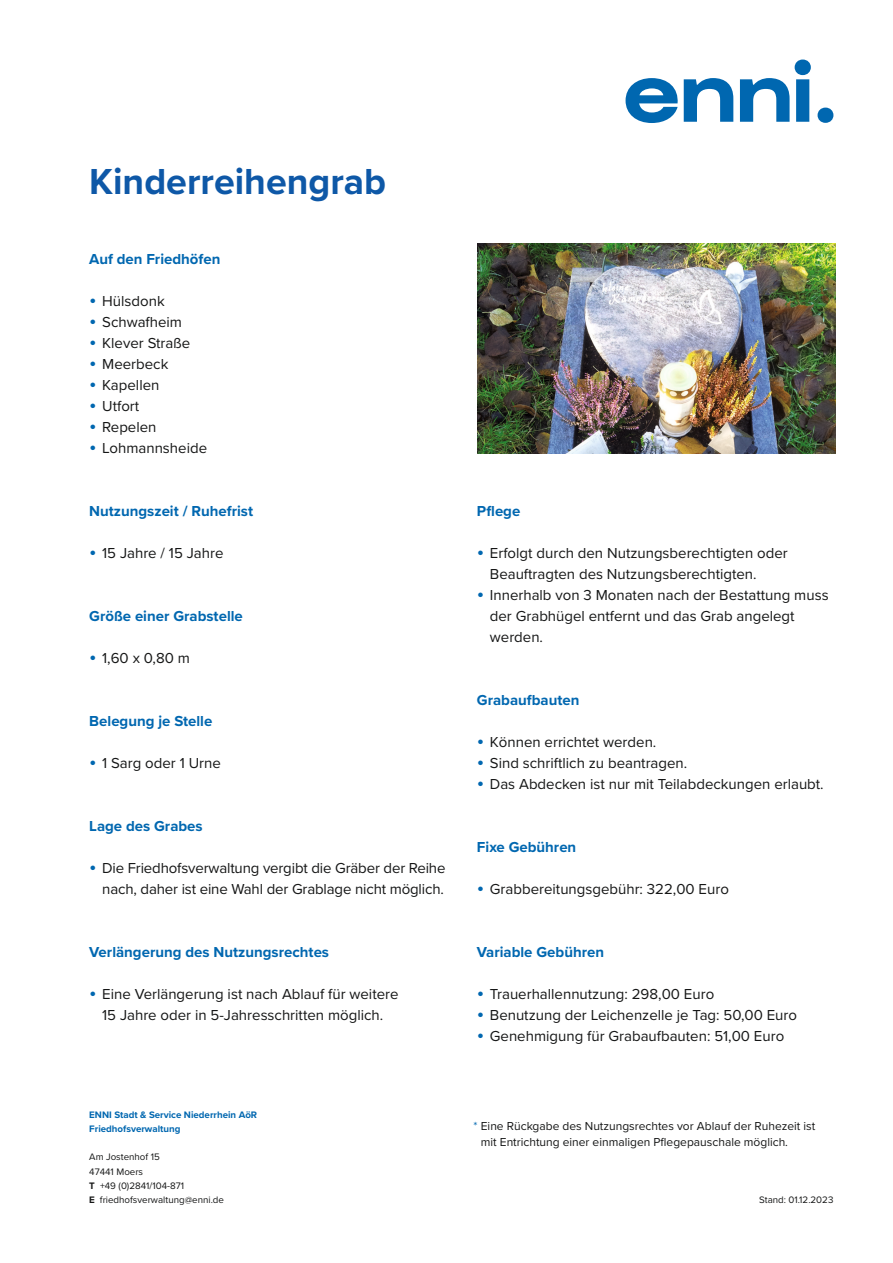
<style>
.page{position:relative;width:893px;height:1263px;background:#fff}
.page>*{position:absolute;margin:0;border:0;box-sizing:border-box;transform-origin:0 0}
.t1{font:700 37.5px "Proxima Nova";color:#0e58a7}
.t2{font:15px/21px "Proxima Nova";color:#151616}
.t3{font:700 15px "Proxima Nova";color:#0067b0}
.t4{font:12px/16.5px "Proxima Nova";color:#151616}
.t5{font:9.75px/14.2px "Proxima Nova";color:#151616}
.t6{font:700 9.75px/14.2px "Proxima Nova";color:#0067b0}
.s1{font-size:21px;color:#0067b0}
.s2{font-weight:700}
.s3{color:#0067b0}
</style>
<div class="page">
<svg style="left:626px;top:60px;width:207px;height:63px"></svg>
<img style="left:477px;top:243px;width:358px;height:210px">
<h1 class="t1" style="left:89px;top:154px;width:298px">Kinderreihengrab</h1>
<p class="t3" style="left:89px;top:248px;width:133px">Auf den Friedhöfen</p>
<p class="t2" style="left:89px;top:290px;width:77px"><span class="s1">•</span> Hülsdonk</p>
<p class="t2" style="left:89px;top:311px;width:94px"><span class="s1">•</span> Schwafheim</p>
<p class="t2" style="left:89px;top:332px;width:102px"><span class="s1">•</span> Klever Straße</p>
<p class="t2" style="left:89px;top:353px;width:81px"><span class="s1">•</span> Meerbeck</p>
<p class="t2" style="left:89px;top:374px;width:72px"><span class="s1">•</span> Kapellen</p>
<p class="t2" style="left:89px;top:395px;width:52px"><span class="s1">•</span> Utfort</p>
<p class="t2" style="left:89px;top:416px;width:69px"><span class="s1">•</span> Repelen</p>
<p class="t2" style="left:89px;top:437px;width:119px"><span class="s1">•</span> Lohmannsheide</p>
<p class="t3" style="left:89px;top:500px;width:165px">Nutzungszeit / Ruhefrist</p>
<p class="t2" style="left:89px;top:542px;width:136px"><span class="s1">•</span> 15 Jahre / 15 Jahre</p>
<p class="t3" style="left:89px;top:605px;width:155px">Größe einer Grabstelle</p>
<p class="t2" style="left:89px;top:647px;width:102px"><span class="s1">•</span> 1,60 x 0,80 m</p>
<p class="t3" style="left:89px;top:710px;width:125px">Belegung je Stelle</p>
<p class="t2" style="left:89px;top:752px;width:133px"><span class="s1">•</span> 1 Sarg oder 1 Urne</p>
<p class="t3" style="left:89px;top:815px;width:115px">Lage des Grabes</p>
<p class="t2" style="left:89px;top:857px;width:358px;text-align:right"><span class="s1">•</span> Die Friedhofsverwaltung vergibt die Gräber der Reihe nach, daher ist eine Wahl der Grablage nicht möglich.</p>
<p class="t3" style="left:89px;top:941px;width:241px">Verlängerung des Nutzungsrechtes</p>
<p class="t2" style="left:89px;top:983px;width:311px;text-align:center"><span class="s1">•</span> Eine Verlängerung ist nach Ablauf für weitere<br>15 Jahre oder in 5-Jahresschritten möglich.</p>
<p class="t6" style="left:89px;top:1107px;width:169px">ENNI Stadt &amp; Service Niederrhein AöR<br>Friedhofsverwaltung</p>
<p class="t5" style="left:89px;top:1149px;width:136px">Am Jostenhof 15<br>47441 Moers<br><span class="s2">T</span> +49 (0)2841/104-871<br><span class="s2">E</span> friedhofsverwaltung@enni.de</p>
<p class="t3" style="left:477px;top:500px;width:45px">Pflege</p>
<p class="t2" style="left:490px;top:542px;width:299px;text-indent:-13px"><span class="s1">•</span> Erfolgt durch den Nutzungsberechtigten oder<br>Beauftragten des Nutzungsberechtigten.</p>
<p class="t2" style="left:490px;top:584px;width:340px;text-indent:-13px"><span class="s1">•</span> Innerhalb von 3 Monaten nach der Bestattung muss der Grabhügel entfernt und das Grab angelegt werden.</p>
<p class="t3" style="left:477px;top:689px;width:104px">Grabaufbauten</p>
<p class="t2" style="left:477px;top:731px;width:181px"><span class="s1">•</span> Können errichtet werden.</p>
<p class="t2" style="left:477px;top:752px;width:212px"><span class="s1">•</span> Sind schriftlich zu beantragen.</p>
<p class="t2" style="left:477px;top:773px;width:348px"><span class="s1">•</span> Das Abdecken ist nur mit Teilabdeckungen erlaubt.</p>
<p class="t3" style="left:477px;top:836px;width:101px">Fixe Gebühren</p>
<p class="t2" style="left:477px;top:878px;width:253px"><span class="s1">•</span> Grabbereitungsgebühr: 322,00 Euro</p>
<p class="t3" style="left:477px;top:941px;width:129px">Variable Gebühren</p>
<p class="t2" style="left:477px;top:983px;width:239px"><span class="s1">•</span> Trauerhallennutzung: 298,00 Euro</p>
<p class="t2" style="left:477px;top:1004px;width:322px"><span class="s1">•</span> Benutzung der Leichenzelle je Tag: 50,00 Euro</p>
<p class="t2" style="left:477px;top:1025px;width:309px"><span class="s1">•</span> Genehmigung für Grabaufbauten: 51,00 Euro</p>
<p class="t4" style="left:481px;top:1117px;width:336px;text-indent:-7px"><span class="s3">*</span> Eine Rückgabe des Nutzungsrechtes vor Ablauf der Ruhezeit ist mit Entrichtung einer einmaligen Pflegepauschale möglich.</p>
<p class="t5" style="left:759px;top:1192px;width:76px">Stand: 01.12.2023</p>
</div>
